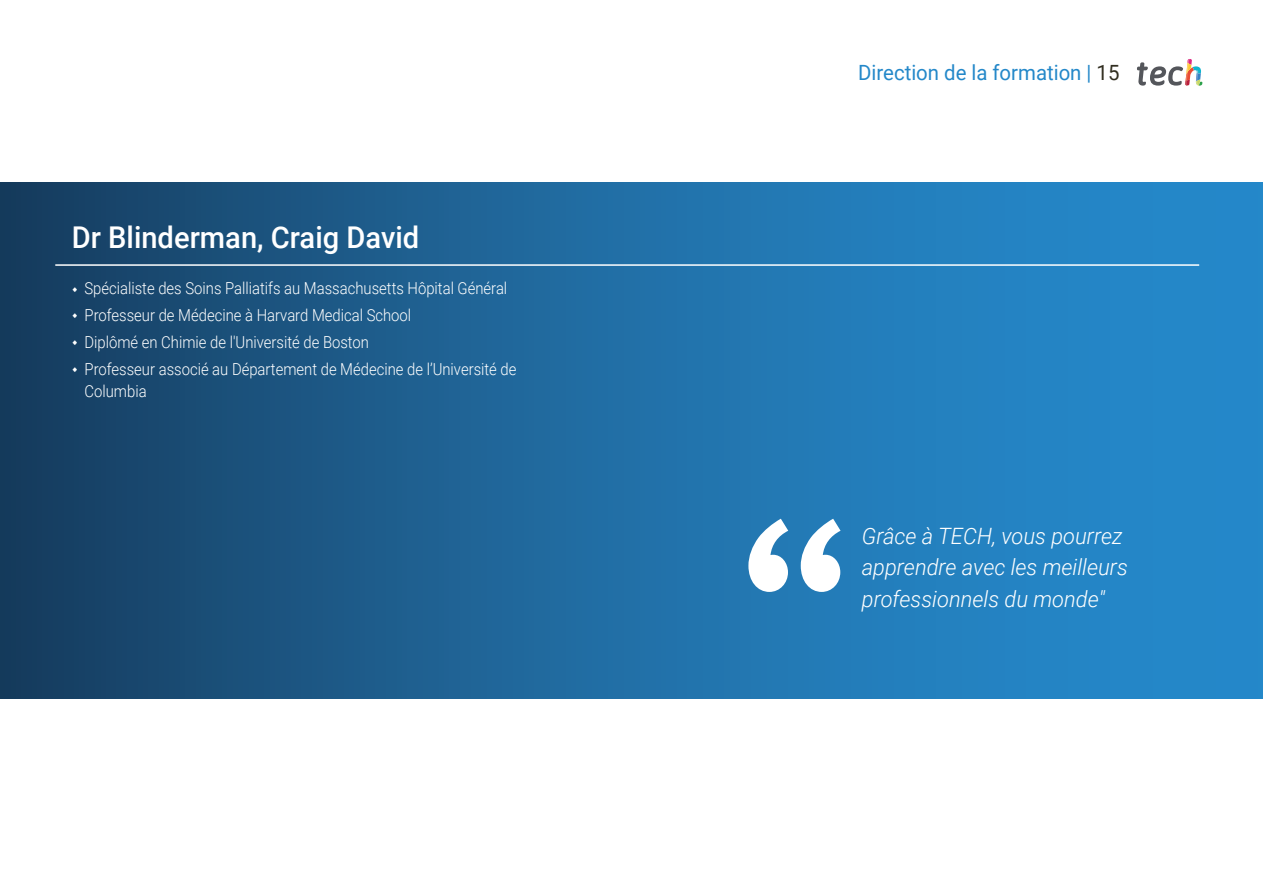
<style>
.page{position:relative;width:1263px;height:893px;background:#fff}
.page>*{position:absolute;margin:0;border:0;box-sizing:border-box;transform-origin:0 0}
.t1{font:500 30px "Roboto";color:#fff}
.t2{font:italic 300 22.5px/31.5px "Roboto";color:#fff}
.t3{font:21px "Roboto";color:#2488c9}
.t4{font:300 16.5px/26.7px "Roboto";color:#fff;scale:.9 1}
.s1{color:#312e20}
</style>
<div class="page">
<div style="left:0;top:182px;width:1263px;height:516px;background:linear-gradient(to right,#184267,#2793d9)"></div>
<svg style="left:748px;top:519px;width:92px;height:73px"></svg>
<hr style="left:55px;top:264px;width:1144px;height:2px;background:#fff">
<svg style="left:1137px;top:59px;width:65px;height:27px"></svg>
<svg style="left:73px;top:287px;width:4px;height:5px"></svg>
<svg style="left:73px;top:314px;width:4px;height:5px"></svg>
<svg style="left:73px;top:340px;width:4px;height:5px"></svg>
<svg style="left:73px;top:367px;width:4px;height:5px"></svg>
<h1 class="t1" style="left:72px;top:216px;width:349px">Dr Blinderman, Craig David</h1>
<p class="t4" style="left:85px;top:275px;width:481px">Spécialiste des Soins Palliatifs au Massachusetts Hôpital Général Professeur de Médecine à Harvard Medical School<br>Diplômé en Chimie de l'Université de Boston<br>Professeur associé au Département de Médecine de l’Université de</p>
<p class="t4" style="left:85px;top:377px;width:71px">Columbia</p>
<p class="t3" style="left:858px;top:57px;width:263px">Direction de la formation | <span class="s1">15</span></p>
<h2 class="t2" style="left:862px;top:519px;width:268px">Grâce à TECH, vous pourrez apprendre avec les meilleurs professionnels du monde"</h2>
</div>
